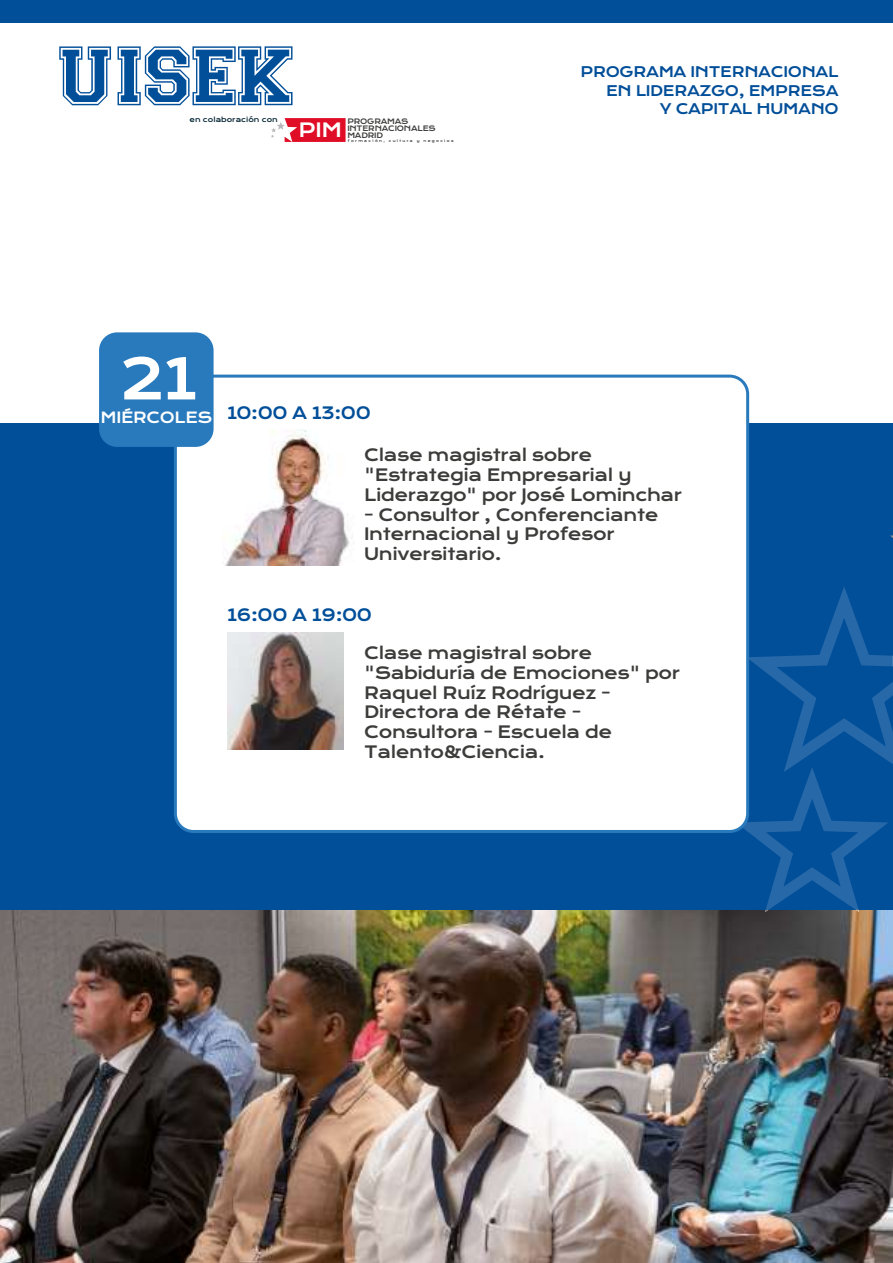
<style>
.page{position:relative;width:893px;height:1263px;background:#fff}
.page>*{position:absolute;margin:0;border:0;box-sizing:border-box;transform-origin:0 0}
.t1{font:55.5px "Krona One";color:#fff}
.t2{font:19.05px "Krona One";color:#fff}
.t3{font:16.5px/19.8px "Krona One";letter-spacing:-.025em;color:#3c3c3b}
.t4{font:16.5px "Krona One";letter-spacing:-.025em;color:#014e99}
.t5{font:14.25px/18.6px "Krona One";letter-spacing:-.025em;color:#014e99;text-align:right}
.t6{font:7.2px/7.1px "Krona One";letter-spacing:-.025em;color:#3c3c3b}
.t7{font:6.75px "Krona One";color:#072837}
.t8{font:3.45px "Krona One";letter-spacing:.4em;color:#3c3c3b}
</style>
<div class="page">
<img style="left:0;top:910px;width:893px;height:353px">
<div style="left:0;top:423px;width:893px;height:487px;background:#014e99"></div>
<img style="left:765px;top:910px;width:94px;height:2px">
<svg style="left:749px;top:587px;width:144px;height:323px"></svg>
<div style="left:174px;top:375px;width:575px;height:458px;background:#fff"></div>
<div style="left:99px;top:332px;width:115px;height:115px;background:#297abd;border-radius:18px"></div>
<div style="left:0;top:0;width:893px;height:22px;background:#014e99"></div>
<img style="left:223px;top:430px;width:135px;height:135px">
<img style="left:227px;top:633px;width:116px;height:116px">
<svg style="left:59px;top:46px;width:52px;height:59px"></svg>
<svg style="left:118px;top:46px;width:175px;height:59px"></svg>
<svg style="left:271px;top:118px;width:75px;height:24px"></svg>
<p class="t7" style="left:190px;top:115px;width:90px">en colaboración con</p>
<p class="t2" style="left:299px;top:119px;width:45px">PIM</p>
<p class="t6" style="left:347px;top:117px;width:90px">PROGRAMAS<br>INTERNACIONALES<br>MADRID</p>
<p class="t8" style="left:348px;top:138px;width:107px">formación, cultura y negocios</p>
<p class="t5" style="left:580px;top:62px;width:260px">PROGRAMA INTERNACIONAL<br>EN LIDERAZGO, EMPRESA<br>Y CAPITAL HUMANO</p>
<h1 class="t1" style="left:118px;top:344px;width:79px">21</h1>
<p class="t4" style="left:101px;top:403px;width:272px"><sub>MIÉRCOLES</sub> 10:00 A 13:00</p>
<p class="t3" style="left:364px;top:445px;width:320px">Clase magistral sobre "Estrategia Empresarial y<br>Liderazgo" por José Lominchar</p>
<p class="t3" style="left:364px;top:505px;width:296px">- Consultor , Conferenciante<br>Internacional y Profesor<br>Universitario.</p>
<p class="t4" style="left:227px;top:605px;width:146px">16:00 A 19:00</p>
<p class="t3" style="left:364px;top:643px;width:317px">Clase magistral sobre "Sabiduría de Emociones" por<br>Raquel Ruíz Rodríguez -<br>Directora de Rétate -<br>Consultora - Escuela de<br>Talento&amp;Ciencia.</p>
</div>
